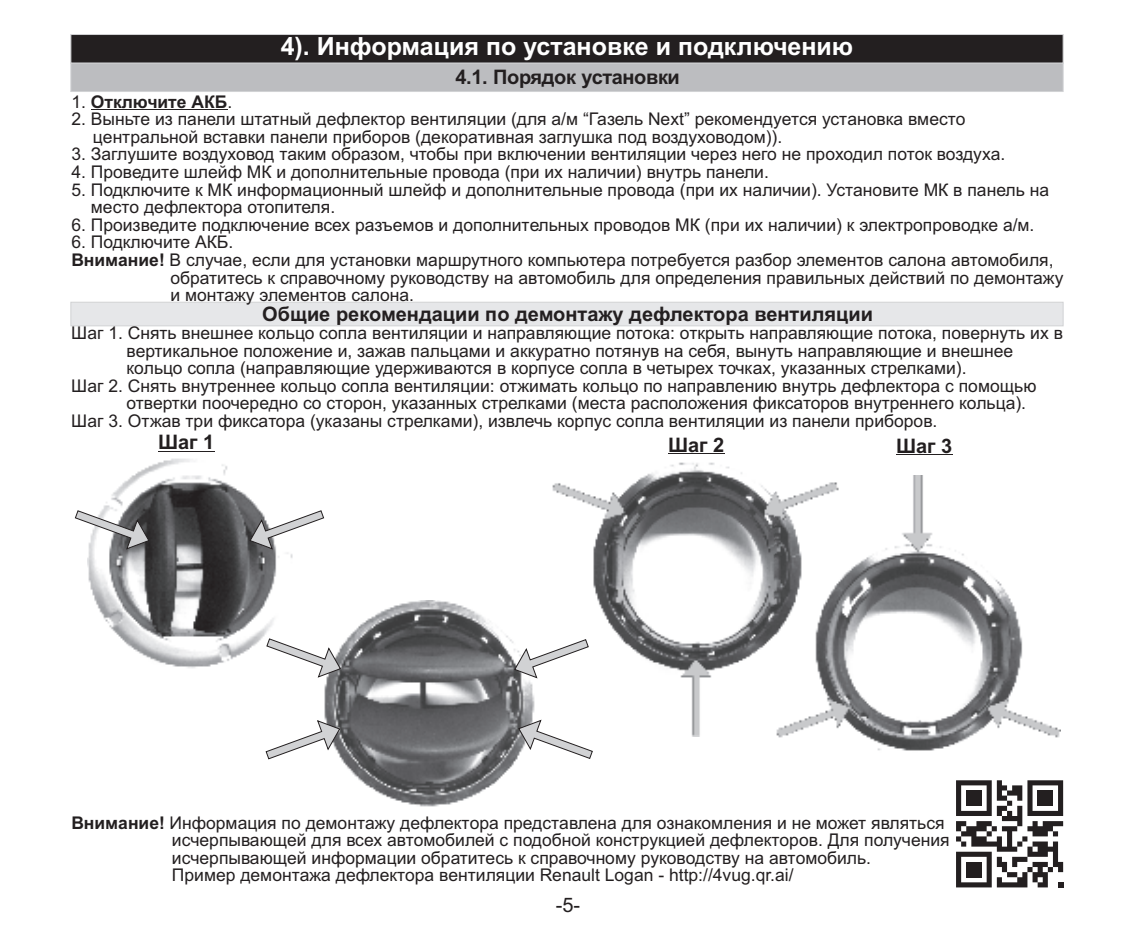
<style>
.page{position:relative;width:1134px;height:943px;background:#fff}
.page>*{position:absolute;margin:0;border:0;box-sizing:border-box;transform-origin:0 0}
.t1{font:700 25px "Arial";color:#fff}
.t2{font:700 20px "Arial";color:#231f20}
.t3{font:700 20px "Arial";letter-spacing:-.02em;color:#231f20}
.t4{font:20px "Arial";color:#231f20}
.t5{font:17.5px/17.5px "Arial";color:#231f20}
.t6{font:700 17.5px "Arial";color:#231f20}
.s1{font-weight:400}
.s2{font-weight:700}
</style>
<div class="page">
<svg style="left:70px;top:302px;width:994px;height:24px;background:#e4e5e7"></svg>
<svg style="left:70px;top:34px;width:994px;height:58px;background:#767476"></svg>
<hr style="left:91px;top:109px;width:136px;height:1px;background:#231f20">
<img style="left:552px;top:462px;width:223px;height:275px">
<img style="left:775px;top:476px;width:285px;height:275px">
<hr style="left:158px;top:451px;width:56px;height:1px;background:#231f20">
<hr style="left:668px;top:453px;width:56px;height:1px;background:#231f20">
<hr style="left:896px;top:454px;width:56px;height:1px;background:#231f20">
<img style="left:87px;top:458px;width:206px;height:210px">
<svg style="left:75px;top:510px;width:75px;height:39px"></svg>
<svg style="left:249px;top:510px;width:75px;height:39px"></svg>
<img style="left:324px;top:601px;width:211px;height:206px">
<svg style="left:266px;top:638px;width:75px;height:39px"></svg>
<svg style="left:514px;top:639px;width:75px;height:39px"></svg>
<svg style="left:518px;top:719px;width:75px;height:40px"></svg>
<svg style="left:265px;top:720px;width:75px;height:39px"></svg>
<svg style="left:956px;top:780px;width:107px;height:107px"></svg>
<h1 class="t1" style="left:281px;top:37px;width:574px">4). Информация по установке и подключению</h1>
<p class="t3" style="left:456px;top:70px;width:226px">4.1. Порядок установки</p>
<p class="t6" style="left:71px;top:95px;width:162px"><span class="s1">1.</span> Отключите АКБ<span class="s1">.</span></p>
<p class="t5" style="left:93px;top:112px;width:874px;text-indent:-22px">2. Выньте из панели штатный дефлектор вентиляции (для а/м “Газель Next” рекомендуется установка вместо центральной вставки панели приборов (декоративная заглушка под воздуховодом)).</p>
<p class="t5" style="left:71px;top:147px;width:935px">3. Заглушите воздуховод таким образом, чтобы при включении вентиляции через него не проходил поток воздуха.</p>
<p class="t5" style="left:71px;top:165px;width:699px">4. Проведите шлейф МК и дополнительные провода (при их наличии) внутрь панели.</p>
<p class="t5" style="left:91px;top:182px;width:960px;text-indent:-20px">5. Подключите к МК информационный шлейф и дополнительные провода (при их наличии). Установите МК в панель на место дефлектора отопителя.</p>
<p class="t5" style="left:71px;top:217px;width:965px">6. Произведите подключение всех разъемов и дополнительных проводов МК (при их наличии) к электропроводке а/м.</p>
<p class="t5" style="left:71px;top:235px;width:163px">6. Подключите АКБ.</p>
<p class="t5" style="left:71px;top:253px;width:984px"><span class="s2">Внимание!</span> В случае, если для установки маршрутного компьютера потребуется разбор элементов салона автомобиля,</p>
<p class="t5" style="left:170px;top:270px;width:894px">обратитесь к справочному руководству на автомобиль для определения правильных действий по демонтажу</p>
<p class="t5" style="left:170px;top:288px;width:245px">и монтажу элементов салона.</p>
<p class="t2" style="left:262px;top:306px;width:612px">Общие рекомендации по демонтажу дефлектора вентиляции</p>
<p class="t5" style="left:71px;top:325px;width:993px">Шаг 1. Снять внешнее кольцо сопла вентиляции и направляющие потока: открыть направляющие потока, повернуть их в</p>
<p class="t5" style="left:126px;top:343px;width:888px">вертикальное положение и, зажав пальцами и аккуратно потянув на себя, вынуть направляющие и внешнее</p>
<p class="t5" style="left:126px;top:361px;width:842px">кольцо сопла (направляющие удерживаются в корпусе сопла в четырех точках, указанных стрелками).</p>
<p class="t5" style="left:71px;top:378px;width:967px">Шаг 2. Снять внутреннее кольцо сопла вентиляции: отжимать кольцо по направлению внутрь дефлектора с помощью</p>
<p class="t5" style="left:126px;top:396px;width:901px">отвертки поочередно со сторон, указанных стрелками (места расположения фиксаторов внутреннего кольца).</p>
<p class="t5" style="left:71px;top:413px;width:868px">Шаг 3. Отжав три фиксатора (указаны стрелками), извлечь корпус сопла вентиляции из панели приборов.</p>
<p class="t2" style="left:158px;top:434px;width:58px">Шаг 1</p>
<p class="t2" style="left:668px;top:437px;width:58px">Шаг 2</p>
<p class="t2" style="left:896px;top:438px;width:58px">Шаг 3</p>
<p class="t5" style="left:172px;top:815px;width:779px;text-indent:-101px"><span class="s2">Внимание!</span> Информация по демонтажу дефлектора представлена для ознакомления и не может являться исчерпывающей для всех автомобилей с подобной конструкцией дефлекторов. Для получения исчерпывающей информации обратитесь к справочному руководству на автомобиль.<br>Пример демонтажа дефлектора вентиляции Renault Logan - http://4vug.qr.ai/</p>
<p class="t4" style="left:556px;top:897px;width:26px">-5-</p>
</div>
